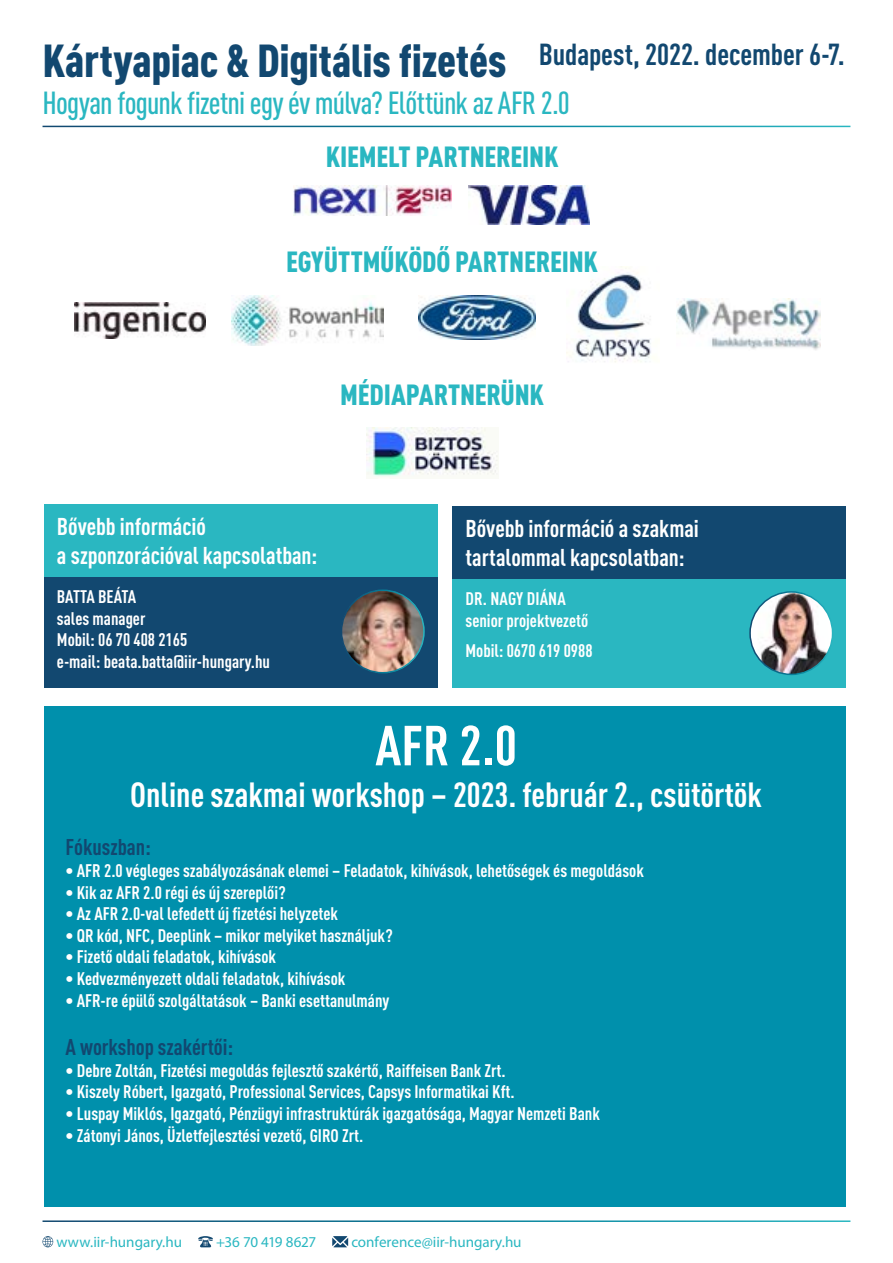
<style>
.page{position:relative;width:893px;height:1263px;background:#fff}
.page>*{position:absolute;margin:0;border:0;box-sizing:border-box;transform-origin:0 0}
.t1{font:700 condensed 55.5px "DIN Pro";color:#fff}
.t2{font:900 condensed 45.6px "DIN Pro";letter-spacing:-.005em;color:#124870}
.t3{font:700 condensed 34.5px "DIN Pro";color:#fff}
.t4{font:500 condensed 31.5px "DIN Pro";letter-spacing:-.02em;color:#2ab7c1}
.t5{font:700 condensed 30px "DIN Pro";letter-spacing:-.005em;color:#124870}
.t6{font:900 condensed 28.8px "DIN Pro";letter-spacing:-.005em;color:#2ab7c1}
.t7{font:700 condensed 24px/28.8px "DIN Pro";color:#fff}
.t8{font:700 condensed 22.5px "DIN Pro";color:#124870}
.t9{font:700 condensed 18px/21.6px "DIN Pro";color:#fff}
.t10{font:15.15px "Myriad Pro";letter-spacing:-.005em;color:#2ab7c1}
.t11{font:15.15px "Myriad Pro";letter-spacing:-.025em;color:#2ab7c1}
</style>
<div class="page">
<svg style="left:43px;top:1236px;width:10px;height:11px"></svg>
<svg style="left:198px;top:1236px;width:15px;height:11px"></svg>
<svg style="left:332px;top:1236px;width:16px;height:11px"></svg>
<img style="left:567px;top:267px;width:84px;height:95px">
<img style="left:419px;top:295px;width:116px;height:44px">
<img style="left:75px;top:302px;width:130px;height:37px">
<img style="left:231px;top:295px;width:153px;height:51px">
<img style="left:293px;top:185px;width:158px;height:31px">
<img style="left:366px;top:428px;width:132px;height:49px">
<div style="left:453px;top:578px;width:393px;height:110px;background:#2ab7c1"></div>
<div style="left:453px;top:506px;width:393px;height:72px;background:#124870"></div>
<svg style="left:750px;top:592px;width:83px;height:82px"></svg>
<img style="left:758px;top:592px;width:70px;height:82px">
<div style="left:749px;top:591px;width:84px;height:84px;border:2px solid #fff;border-radius:50%"></div>
<div style="left:44px;top:577px;width:393px;height:111px;background:#124870"></div>
<div style="left:44px;top:504px;width:393px;height:73px;background:#2ab7c1"></div>
<img style="left:341px;top:590px;width:83px;height:83px;border-radius:41px">
<div style="left:341px;top:589px;width:84px;height:84px;border:2px solid #fff;border-radius:50%"></div>
<img style="left:469px;top:185px;width:120px;height:39px">
<img style="left:676px;top:299px;width:144px;height:51px">
<div style="left:44px;top:707px;width:802px;height:500px;background:#0090ac"></div>
<h3 class="t5" style="left:539px;top:32px;width:307px">Budapest, 2022. december 6-7.</h3>
<h2 class="t2" style="left:43px;top:26px;width:465px">Kártyapiac &amp; Digitális fizetés</h2>
<h3 class="t4" style="left:43px;top:79px;width:529px">Hogyan fogunk fizetni egy év múlva? Előttünk az AFR 2.0</h3>
<h3 class="t6" style="left:326px;top:135px;width:234px">KIEMELT PARTNEREINK</h3>
<h3 class="t6" style="left:286px;top:239px;width:313px">EGYÜTTMŰKÖDŐ PARTNEREINK</h3>
<h3 class="t6" style="left:340px;top:373px;width:205px">MÉDIAPARTNERÜNK</h3>
<h3 class="t7" style="left:57px;top:510px;width:262px">Bővebb információ<br>a szponzorációval kapcsolatban:</h3>
<p class="t9" style="left:57px;top:584px;width:215px">BATTA BEÁTA<br>sales manager<br>Mobil: 06 70 408 2165<br>e-mail: beata.batta@iir-hungary.hu</p>
<h3 class="t7" style="left:465px;top:512px;width:235px">Bővebb információ a szakmai tartalommal kapcsolatban:</h3>
<p class="t9" style="left:465px;top:586px;width:124px">DR. NAGY DIÁNA senior projektvezető</p>
<p class="t9" style="left:465px;top:638px;width:129px">Mobil: 0670 619 0988</p>
<h1 class="t1" style="left:375px;top:704px;width:143px">AFR 2.0</h1>
<h3 class="t3" style="left:130px;top:768px;width:633px">Online szakmai workshop – 2023. február 2., csütörtök</h3>
<p class="t8" style="left:66px;top:830px;width:87px">Fókuszban:</p>
<p class="t9" style="left:66px;top:858px;width:580px">• AFR 2.0 végleges szabályozásának elemei – Feladatok, kihívások, lehetőségek és megoldások</p>
<p class="t9" style="left:66px;top:880px;width:222px">• Kik az AFR 2.0 régi és új szereplői?</p>
<p class="t9" style="left:66px;top:901px;width:274px">• Az AFR 2.0-val lefedett új fizetési helyzetek</p>
<p class="t9" style="left:66px;top:923px;width:329px">• QR kód, NFC, Deeplink – mikor melyiket használjuk?</p>
<p class="t9" style="left:66px;top:944px;width:212px">• Fizető oldali feladatok, kihívások</p>
<p class="t9" style="left:66px;top:966px;width:281px">• Kedvezményezett oldali feladatok, kihívások</p>
<p class="t9" style="left:66px;top:988px;width:325px">• AFR-re épülő szolgáltatások – Banki esettanulmány</p>
<p class="t8" style="left:66px;top:1030px;width:169px">A workshop szakértői:</p>
<p class="t9" style="left:66px;top:1058px;width:442px">• Debre Zoltán, Fizetési megoldás fejlesztő szakértő, Raiffeisen Bank Zrt.</p>
<p class="t9" style="left:66px;top:1079px;width:451px">• Kiszely Róbert, Igazgató, Professional Services, Capsys Informatikai Kft.</p>
<p class="t9" style="left:66px;top:1101px;width:536px">• Luspay Miklós, Igazgató, Pénzügyi infrastruktúrák igazgatósága, Magyar Nemzeti Bank</p>
<p class="t9" style="left:66px;top:1123px;width:299px">• Zátonyi János, Üzletfejlesztési vezető, GIRO Zrt.</p>
<p class="t10" style="left:56px;top:1233px;width:127px">www.iir-hungary.hu</p>
<p class="t11" style="left:216px;top:1233px;width:102px">+36 70 419 8627</p>
<p class="t10" style="left:351px;top:1233px;width:172px">conference@iir-hungary.hu</p>
</div>
